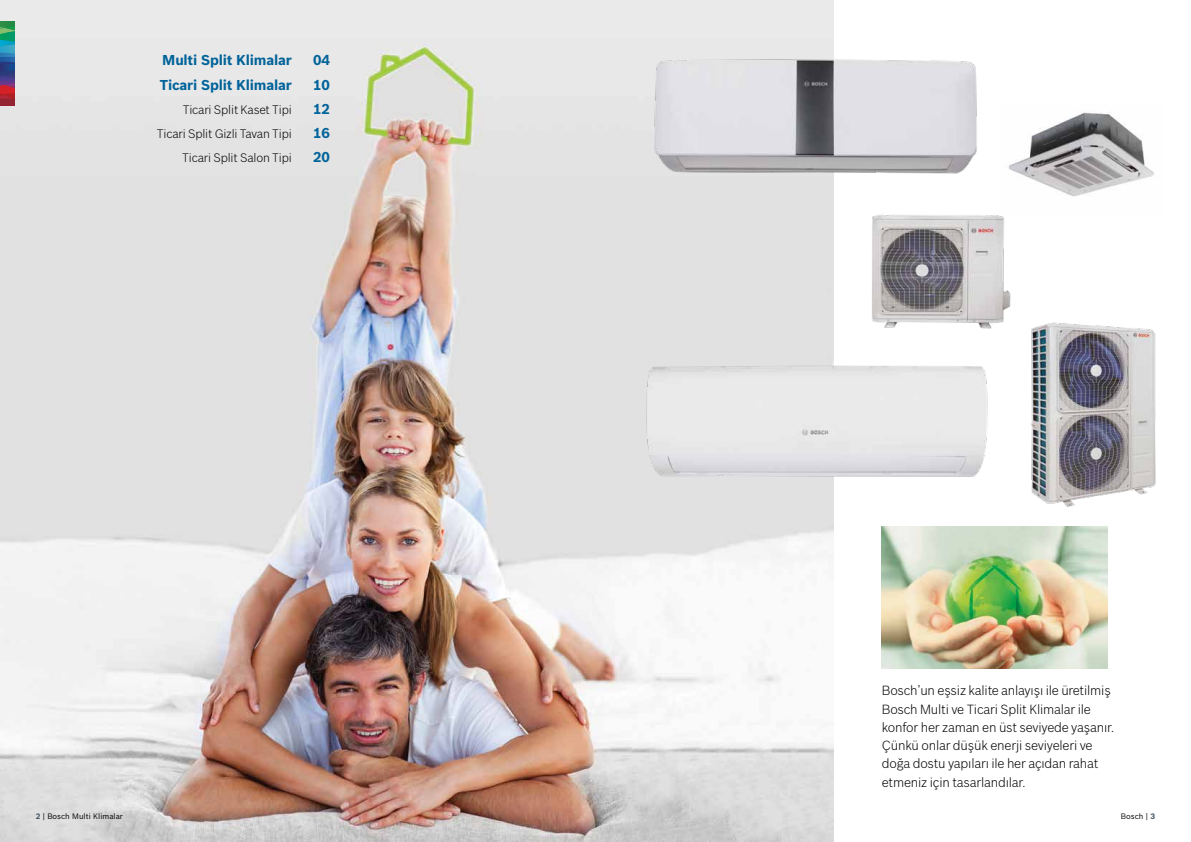
<style>
.page{position:relative;width:1191px;height:842px;background:#fff}
.page>*{position:absolute;margin:0;border:0;box-sizing:border-box;transform-origin:0 0}
.t1{font:700 14px/24.2px "Bosch Sans";letter-spacing:-.015em;color:#00639a}
.t2{font:300 13px/18.3px "Bosch Sans";letter-spacing:-.015em;color:#000}
.t3{font:300 12px/24.3px "Bosch Sans";letter-spacing:-.015em;color:#000;text-align:right}
.t4{font:7.7px "Bosch Sans";color:#000}
.s1{font-weight:700;color:#475765}
</style>
<div class="page">
<img style="left:0;top:0;width:833px;height:842px">
<svg style="left:0;top:21px;width:15px;height:84px"></svg>
<img style="left:642px;top:43px;width:335px;height:146px">
<img style="left:1008px;top:112px;width:146px;height:85px">
<img style="left:1031px;top:322px;width:125px;height:185px">
<img style="left:872px;top:215px;width:139px;height:114px">
<img style="left:882px;top:526px;width:225px;height:142px">
<img style="left:641px;top:361px;width:347px;height:120px">
<p class="t1" style="left:160px;top:47px;width:133px">Multi Split Klimalar<br>Ticari Split Klimalar</p>
<p class="t3" style="left:157px;top:97px;width:136px">Ticari Split Kaset Tipi<br>Ticari Split Gizli Tavan Tipi<br>Ticari Split Salon Tipi</p>
<p class="t1" style="left:313px;top:47px;width:18px;text-align:justify">04<br>10<br>12<br>16<br>20</p>
<p class="t2" style="left:882px;top:681px;width:234px">Bosch’un eşsiz kalite anlayışı ile üretilmiş Bosch Multi ve Ticari Split Klimalar ile konfor her zaman en üst seviyede yaşanır.<br>Çünkü onlar düşük enerji seviyeleri ve doğa dostu yapıları ile her açıdan rahat etmeniz için tasarlandılar.</p>
<p class="t4" style="left:43px;top:811px;width:82px">| Bosch Multi Klimalar</p>
<p class="t4" style="left:1121px;top:811px;width:36px">Bosch | <span class="s1">3</span></p>
<p class="t4" style="left:36px;top:811px;width:84px"><span class="s1">2</span> Aire Acondicionado</p>
</div>
